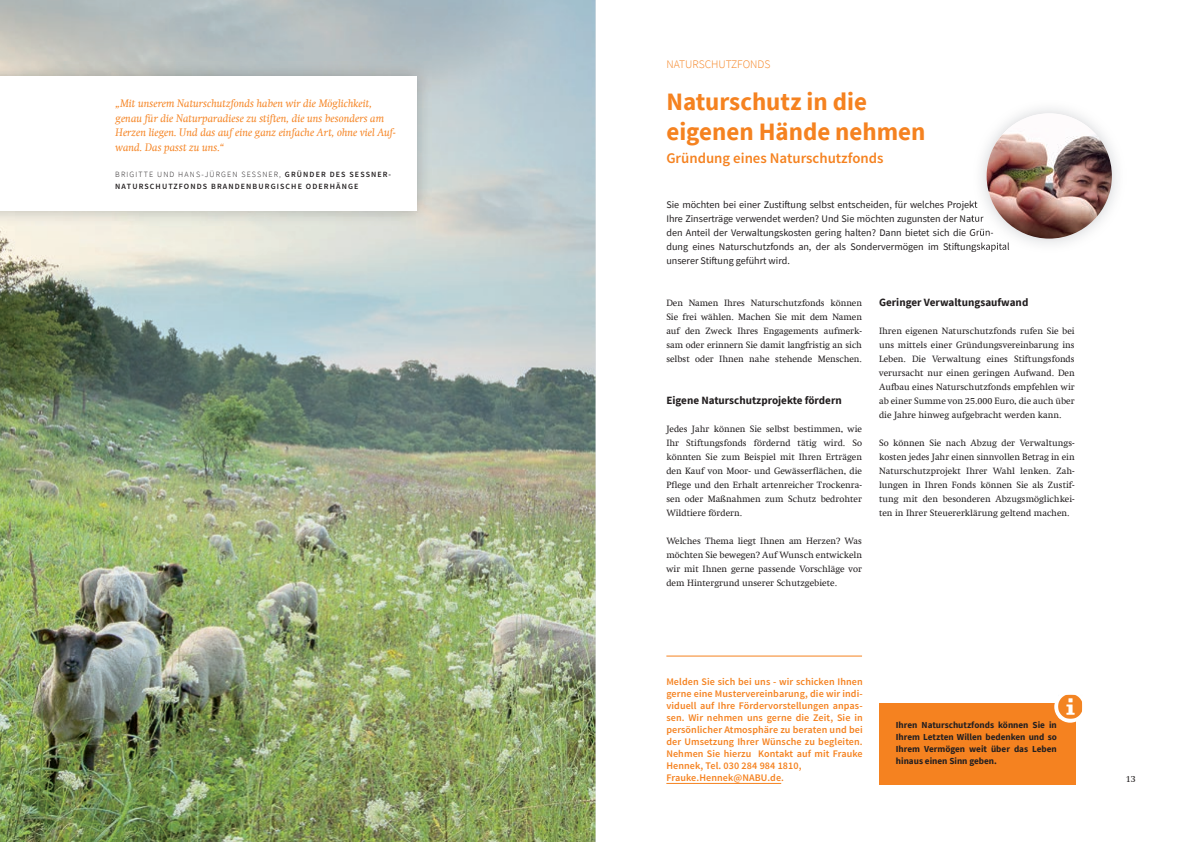
<style>
.page{position:relative;width:1191px;height:842px;background:#fff}
.page>*{position:absolute;margin:0;border:0;box-sizing:border-box;transform-origin:0 0}
.t1{font:700 25px/30px "Source Sans Pro";color:#f58220}
.t2{font:600 14.8px "Source Sans Pro";color:#f58220}
.t3{font:300 11.5px "Source Sans Pro";color:#f58220}
.t4{font:700 11.1px "Source Sans Pro";color:#231f20}
.t5{font:italic 10.9px/14.5px "Swift Com";color:#f58220}
.t6{font:600 10.1px/12px "Source Sans Pro";letter-spacing:.01em;color:#f58220}
.t7{font:10.1px/14px "Source Sans Pro";color:#231f20}
.t8{font:9.2px/14px "Swift Com";color:#231f20;text-align:justify}
.t9{font:700 9.2px/12px "Source Sans Pro";color:#231f20;text-align:justify}
.t10{font:600 8px/12px "Source Sans Pro";letter-spacing:.14em;color:#231f20}
.s1{font-weight:300}
</style>
<div class="page">
<div style="left:879px;top:703px;width:196px;height:82px;background:#f58220"></div>
<div style="left:1054px;top:691px;width:32px;height:32px;background:#fff;border-radius:50%"></div>
<img style="left:1058px;top:695px;width:24px;height:24px">
<img style="left:0;top:0;width:595px;height:842px">
<hr style="left:666px;top:656px;width:196px;height:1px;background:#f58220">
<img style="left:981px;top:108px;width:136px;height:142px">
<svg style="left:972px;top:200px;width:11px;height:24px"></svg>
<img style="left:972px;top:228px;width:21px;height:10px">
<img style="left:972px;top:242px;width:37px;height:10px">
<img style="left:986px;top:113px;width:125px;height:126px;border-radius:63px">
<img style="left:0;top:61px;width:432px;height:165px">
<div style="left:0;top:76px;width:417px;height:135px;background:#fff"></div>
<hr style="left:666px;top:783px;width:115px;height:1px;background:#f58220">
<p class="t5" style="left:116px;top:96px;width:282px">„Mit unserem Naturschutzfonds haben wir die Möglichkeit, genau für die Naturparadiese zu stiften, die uns besonders am Herzen liegen. Und das auf eine ganz einfache Art, ohne viel Auf&shy;wand. Das passt zu uns.“</p>
<p class="t10" style="left:115px;top:169px;width:277px"><span class="s1">BRIGITTE UND HANS-JÜRGEN SESSNER,</span> GRÜNDER DES SESSNER-<br>NATURSCHUTZFONDS BRANDENBURGISCHE ODERHÄNGE</p>
<p class="t3" style="left:666px;top:57px;width:106px">NATURSCHUTZFONDS</p>
<h1 class="t1" style="left:666px;top:86px;width:261px">Naturschutz in die eigenen Hände nehmen</h1>
<h2 class="t2" style="left:666px;top:149px;width:219px">Gründung eines Naturschutzfonds</h2>
<p class="t7" style="left:666px;top:197px;width:345px">Sie möchten bei einer Zustiftung selbst entscheiden, für welches Projekt<br>Ihre Zinserträge verwendet werden? Und Sie möchten zugunsten der Natur<br>den Anteil der Verwaltungskosten gering halten? Dann bietet sich die Grün&shy;dung eines Naturschutzfonds an, der als Sondervermögen im Stiftungskapital unserer Stiftung geführt wird.</p>
<p class="t8" style="left:666px;top:296px;width:197px">Den Namen Ihres Naturschutzfonds können Sie frei wählen. Machen Sie mit dem Namen auf den Zweck Ihres Engagements aufmerk&shy;sam oder erinnern Sie damit langfristig an sich selbst oder Ihnen nahe stehende Menschen.</p>
<p class="t4" style="left:666px;top:392px;width:177px">Eigene Naturschutzprojekte fördern</p>
<p class="t8" style="left:666px;top:422px;width:197px">Jedes Jahr können Sie selbst bestimmen, wie Ihr Stiftungsfonds fördernd tätig wird. So könnten Sie zum Beispiel mit Ihren Erträgen den Kauf von Moor- und Gewässerflächen, die Pflege und den Erhalt artenreicher Trockenra&shy;sen oder Maßnahmen zum Schutz bedrohter Wildtiere fördern.</p>
<p class="t8" style="left:666px;top:534px;width:197px">Welches Thema liegt Ihnen am Herzen? Was möchten Sie bewegen? Auf Wunsch entwickeln wir mit Ihnen gerne passende Vorschläge vor dem Hintergrund unserer Schutzgebiete.</p>
<p class="t4" style="left:879px;top:294px;width:151px">Geringer Verwaltungsaufwand</p>
<p class="t8" style="left:879px;top:324px;width:197px">Ihren eigenen Naturschutzfonds rufen Sie bei uns mittels einer Gründungsvereinbarung ins Leben. Die Verwaltung eines Stiftungsfonds verursacht nur einen geringen Aufwand. Den Aufbau eines Naturschutzfonds empfehlen wir ab einer Summe von 25.000 Euro, die auch über die Jahre hinweg aufgebracht werden kann.</p>
<p class="t8" style="left:879px;top:436px;width:197px">So können Sie nach Abzug der Verwaltungs&shy;kosten jedes Jahr einen sinnvollen Betrag in ein Naturschutzprojekt Ihrer Wahl lenken. Zah&shy;lungen in Ihren Fonds können Sie als Zustif&shy;tung mit den besonderen Abzugsmöglichkei&shy;ten in Ihrer Steuererklärung geltend machen.</p>
<p class="t6" style="left:666px;top:676px;width:198px">Melden Sie sich bei uns - wir schicken Ihnen gerne eine Mustervereinbarung, die wir indi&shy;viduell auf Ihre Fördervorstellungen anpas&shy;sen. Wir nehmen uns gerne die Zeit, Sie in persönlicher Atmosphäre zu beraten und bei der Umsetzung Ihrer Wünsche zu begleiten.<br>Nehmen Sie hierzu Kontakt auf mit Frauke Hennek, Tel. 030 284 984 1810, Frauke.Hennek@NABU.de.</p>
<p class="t9" style="left:896px;top:719px;width:162px">Ihren Naturschutzfonds können Sie in Ihrem Letzten Willen bedenken und so Ihrem Vermögen weit über das Leben hinaus einen Sinn geben.</p>
<p class="t8" style="left:1125px;top:772px;width:11px">13</p>
</div>
